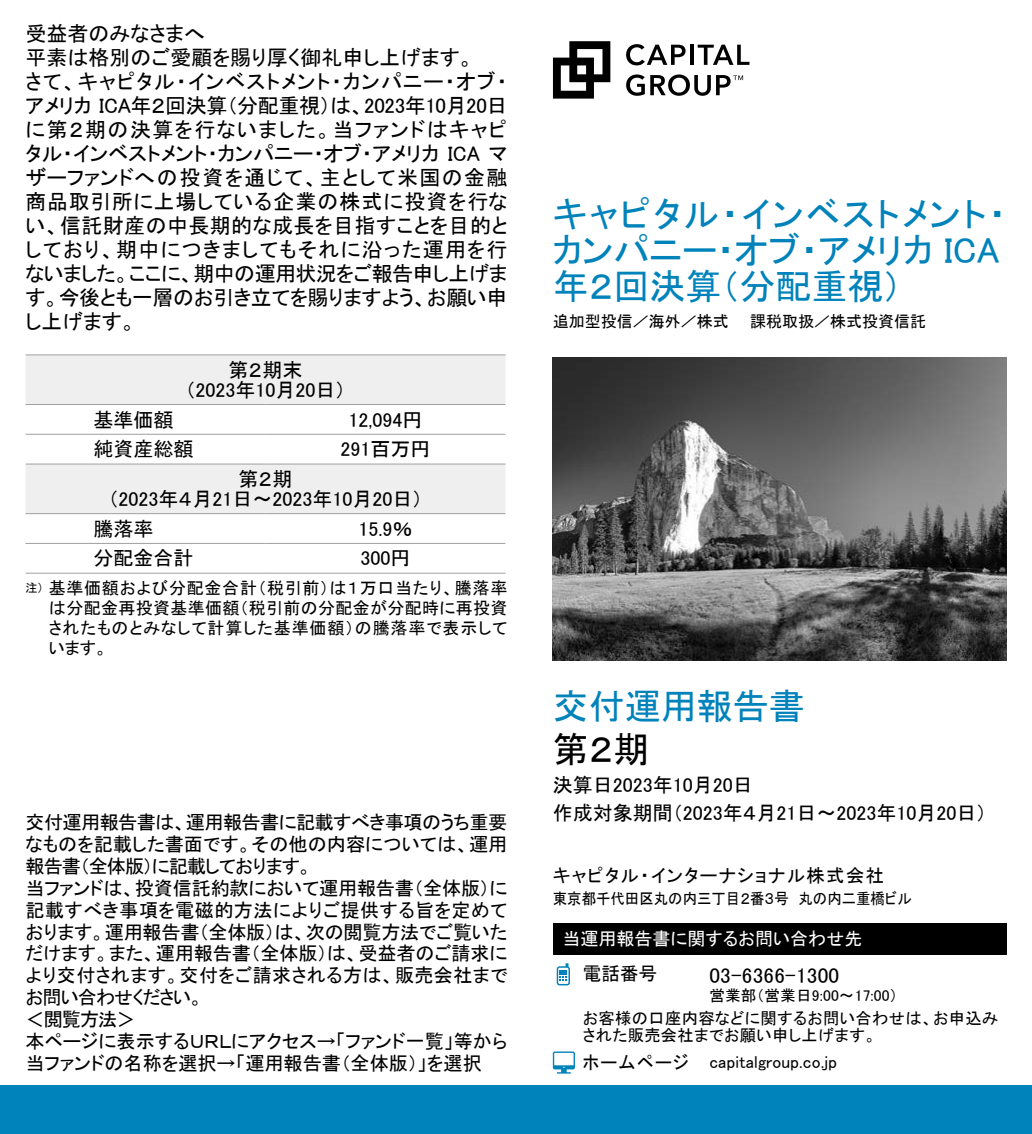
<style>
.page{position:relative;width:1032px;height:1134px;background:#fff}
.page>*{position:absolute;margin:0;border:0;box-sizing:border-box;transform-origin:0 0}
.t1{font:36px/36px "MS P Gothic";color:#0082ba}
.t2{font:36px "MS P Gothic";color:#000}
.t3{font:21.2px "MS P Gothic";letter-spacing:.01em;color:#000}
.t4{font:21px/24px "MS P Gothic";letter-spacing:.015em;color:#000}
.t5{font:20px/20px "MS P Gothic";color:#000;text-align:center}
.t6{font:19.2px/22px "MS P Gothic";color:#000}
.t7{font:18.4px "MS P Gothic";letter-spacing:.07em;color:#000}
.t8{font:18.4px "MS P Gothic";letter-spacing:.07em;color:#000;scale:.95 1}
.t9{font:18px "MS P Gothic";color:#fff}
.t10{font:17.4px "MS P Gothic";letter-spacing:.01em;color:#000}
.t11{font:17px/20px "MS P Gothic";letter-spacing:.045em;color:#000;text-align:justify}
.t12{font:16.2px/16.2px "MS P Gothic";letter-spacing:.02em;color:#000}
.t13{font:16px "MS P Gothic";color:#000}
.t14{font:15.6px "MS P Gothic";color:#000;scale:.92 1}
.t15{font:15.6px "MS P Gothic";color:#000}
.t16{font:12px "MS P Gothic";color:#000}
</style>
<div class="page">
<div style="left:0;top:1086px;width:1032px;height:48px;background:#0082ba"></div>
<img style="left:553px;top:357px;width:453px;height:304px">
<div style="left:553px;top:924px;width:453px;height:31px;background:#000"></div>
<svg style="left:557px;top:963px;width:13px;height:22px"></svg>
<svg style="left:553px;top:1051px;width:22px;height:22px"></svg>
<svg style="left:26px;top:355px;width:479px;height:158px;fill:#efefef"></svg>
<hr style="left:26px;top:354px;width:239px;height:1px;background:#9fa0a0">
<hr style="left:265px;top:354px;width:240px;height:1px;background:#9fa0a0">
<hr style="left:265px;top:404px;width:240px;height:1px;background:#9fa0a0">
<hr style="left:265px;top:434px;width:240px;height:1px;background:#9fa0a0">
<hr style="left:265px;top:463px;width:240px;height:1px;background:#9fa0a0">
<hr style="left:265px;top:513px;width:240px;height:1px;background:#9fa0a0">
<hr style="left:265px;top:543px;width:240px;height:1px;background:#9fa0a0">
<hr style="left:265px;top:573px;width:240px;height:1px;background:#9fa0a0">
<hr style="left:26px;top:404px;width:239px;height:1px;background:#9fa0a0">
<hr style="left:26px;top:434px;width:239px;height:1px;background:#9fa0a0">
<hr style="left:26px;top:463px;width:239px;height:1px;background:#9fa0a0">
<hr style="left:26px;top:513px;width:239px;height:1px;background:#9fa0a0">
<hr style="left:26px;top:543px;width:239px;height:1px;background:#9fa0a0">
<hr style="left:26px;top:573px;width:239px;height:1px;background:#9fa0a0">
<svg style="left:626px;top:44px;width:59px;height:21px"></svg>
<hr style="left:690px;top:45px;width:4px;height:20px;background:#000">
<svg style="left:698px;top:45px;width:51px;height:20px"></svg>
<svg style="left:553px;top:41px;width:57px;height:58px"></svg>
<svg style="left:626px;top:74px;width:117px;height:22px"></svg>
<p class="t4" style="left:25px;top:21px;width:484px">受益者のみなさまへ<br>平素は格別のご愛顧を賜り厚く御礼申し上げます。<br>さて、キャピタル・インベストメント・カンパニー・オブ・アメリカ ICA年２回決算（分配重視は） 、2023年10月20日に第２期の決算を行ないました。当ファンドはキャピタル・インベストメント・カンパニー・オブ・アメリカ ICA マザーファンドへの投資を通じて、主として米国の金融商品取引所に上場している企業の株式に投資を行ない、信託財産の中長期的な成長を目指すことを目的としており、期中につきましてもそれに沿った運用を行ないました。ここに、期中の運用状況をご報告申し上げます。今後とも一層のお引き立てを賜りますよう、お願い申し上げます。</p>
<p class="t5" style="left:185px;top:360px;width:161px">第２期末<br>（2023年10月20日(</p>
<p class="t5" style="left:348px;top:409px;width:76px">12,094円</p>
<p class="t5" style="left:94px;top:409px;width:81px">基準価額</p>
<p class="t16" style="left:26px;top:582px;width:20px">注）</p>
<p class="t5" style="left:94px;top:439px;width:101px">純資産総額</p>
<p class="t5" style="left:109px;top:469px;width:315px">第２期<br>（2023年４月21日～2023年10月20日(</p>
<p class="t5" style="left:358px;top:518px;width:56px">15.9％</p>
<p class="t5" style="left:340px;top:439px;width:91px">291百万円</p>
<p class="t5" style="left:94px;top:518px;width:61px">騰落率</p>
<p class="t5" style="left:94px;top:548px;width:101px">分配金合計</p>
<p class="t11" style="left:49px;top:578px;width:460px">基準価額および分配金合計（税引前は） １万口当たり、騰落率</p>
<p class="t5" style="left:360px;top:548px;width:51px">300円</p>
<p class="t11" style="left:49px;top:598px;width:460px">は分配金再投資基準価額（税引前の分配金が分配時に再投資されたものとみなして計算した基準価額）の騰落率で表示しています。</p>
<p class="t6" style="left:26px;top:811px;width:483px">交付運用報告書は、運用報告書に記載すべき事項のうち重要なものを記載した書面です。その他の内容については、運用報告書（全体版）に記載しております。<br>当ファンドは、投資信託約款において運用報告書（全体版に）記載すべき事項を電磁的方法によりご提供する旨を定めております。運用報告書（全体版は） 、次の閲覧方法でご覧いただけます。また、運用報告書（全体版は） 、受益者のご請求により交付されます。交付をご請求される方は、販売会社までお問い合わせください。<br>＜閲覧方法&lt;<br>本ページに表示するＵＲＬにアクセス→「ファンド一覧」等から当ファンドの名称を選択→「運用報告書（全体版）」を選択</p>
<h1 class="t1" style="left:553px;top:196px;width:455px">キャピタル・インベストメント・カンパニー・オブ・アメリカ ICA年２回決算（分配重視(</h1>
<p class="t13" style="left:553px;top:313px;width:375px">追加型投信／海外／株式　　課税取扱／株式投資信託</p>
<h1 class="t1" style="left:553px;top:688px;width:253px">交付運用報告書</h1>
<h1 class="t2" style="left:553px;top:731px;width:98px">第２期</h1>
<p class="t5" style="left:553px;top:770px;width:435px;line-height:28px;text-align:left">決算日2023年10月20日<br>作成対象期間（2023年４月21日～2023年10月20日(</p>
<p class="t7" style="left:553px;top:866px;width:333px">キャピタル・インターナショナル株式会社</p>
<p class="t14" style="left:553px;top:891px;width:392px">東京都千代田区丸の内三丁目２番３号　丸の内二重橋ビル</p>
<p class="t9" style="left:562px;top:929px;width:301px">当運用報告書に関するお問い合わせ先</p>
<p class="t3" style="left:709px;top:964px;width:131px">03-6366-1300</p>
<p class="t7" style="left:583px;top:964px;width:76px">電話番号</p>
<p class="t15" style="left:709px;top:987px;width:190px">営業部（営業日9:00~17:00(</p>
<p class="t12" style="left:583px;top:1010px;width:417px">お客様の口座内容などに関するお問い合わせは、お申込みされた販売会社までお願い申し上げます。</p>
<p class="t10" style="left:709px;top:1053px;width:129px">capitalgroup.co j p.</p>
<p class="t8" style="left:583px;top:1053px;width:113px">ホームページ</p>
</div>
